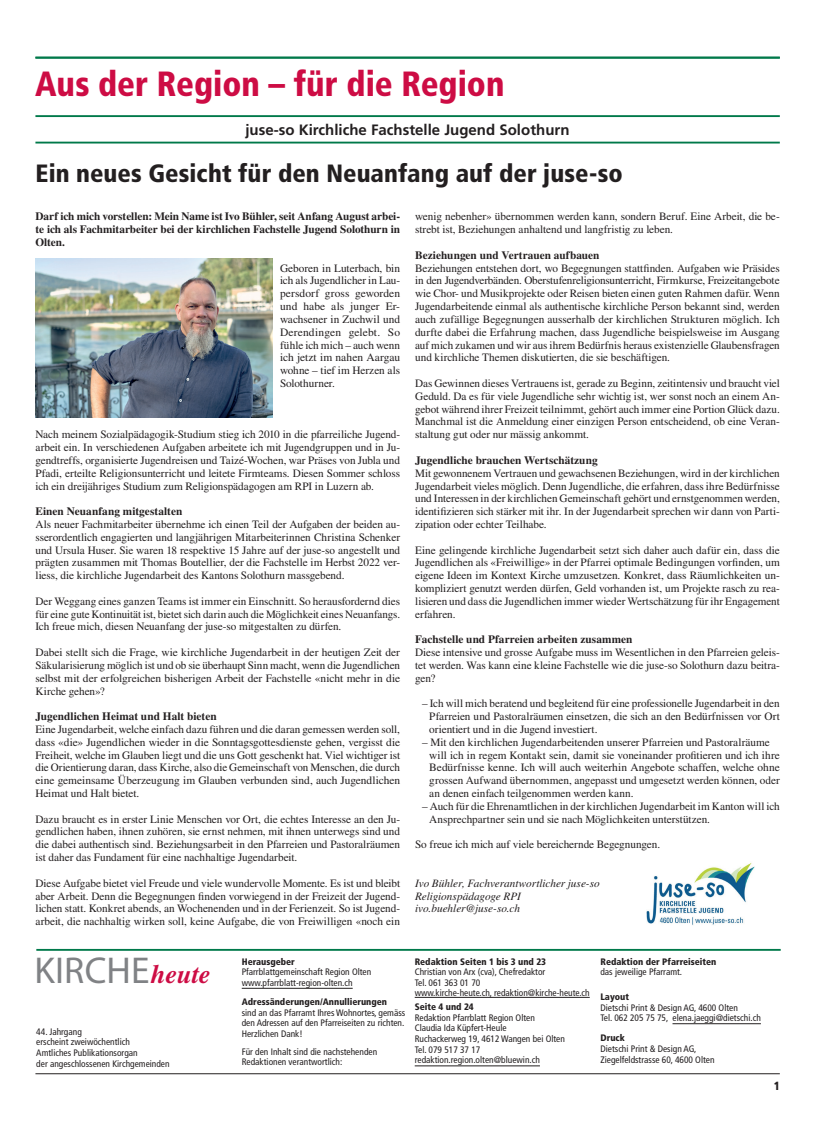
<style>
.page{position:relative;width:833px;height:1134px;background:#fff}
.page>*{position:absolute;margin:0;border:0;box-sizing:border-box;transform-origin:0 0}
.t1{font:37.5px "Myriad Pro";letter-spacing:.005em;color:#808285}
.t2{font:900 condensed 35px "Frutiger";color:#cd0c44;scale:.95 1}
.t3{font:900 condensed 25px "Frutiger";letter-spacing:.005em;color:#231f20}
.t4{font:700 15px "Frutiger";color:#231f20}
.t5{font:900 condensed 11.88px "Frutiger";color:#231f20}
.t6{font:11.25px/12.8px "Times";letter-spacing:-.005em;color:#231f20;text-align:justify}
.t7{font:700 11.25px/12.9px "Times";color:#231f20;text-align:justify}
.t8{font:italic 11.25px/12.9px "Times";letter-spacing:-.005em;color:#231f20}
.t9{font:condensed 9.38px/10.6px "Frutiger";color:#231f20}
.t10{font:900 condensed 9.38px "Frutiger";color:#231f20}
.s1{font-family:"Times";font-weight:700;font-style:italic;font-size:26.25px;color:#cd0c44}
</style>
<div class="page">
<hr style="left:35px;top:57px;width:745px;height:2px;background:#00794a">
<hr style="left:35px;top:115px;width:745px;height:2px;background:#00794a">
<hr style="left:35px;top:142px;width:745px;height:2px;background:#00794a">
<hr style="left:36px;top:949px;width:744px;height:2px;background:#00794a">
<hr style="left:242px;top:988px;width:111px;height:1px;background:#231f20">
<hr style="left:672px;top:1023px;width:89px;height:1px;background:#231f20">
<hr style="left:415px;top:997px;width:175px;height:1px;background:#231f20">
<hr style="left:415px;top:1066px;width:125px;height:1px;background:#231f20">
<hr style="left:35px;top:1073px;width:745px;height:1px;background:#231f20">
<img style="left:35px;top:259px;width:238px;height:158px">
<img style="left:646px;top:863px;width:109px;height:62px">
<h2 class="t2" style="left:35px;top:63px;width:495px">Aus der Region – für die Region</h2>
<h3 class="t4" style="left:245px;top:121px;width:326px">juse-so Kirchliche Fachstelle Jugend Solothurn</h3>
<h3 class="t3" style="left:35px;top:158px;width:589px">Ein neues Gesicht für den Neuanfang auf der juse-so</h3>
<p class="t7" style="left:35px;top:210px;width:366px">Darf ich mich vorstellen: Mein Name ist Ivo Bühler, seit Anfang August arbei&shy;te ich als Fachmitarbeiter bei der kirchlichen Fachstelle Jugend Solothurn in Olten.</p>
<p class="t6" style="left:280px;top:261px;width:122px">Geboren in Luterbach, bin ich als Jugendlicher in Lau&shy;persdorf gross geworden und habe als junger Er&shy;wachsener in Zuchwil und Derendingen gelebt. So fühle ich mich – auch wenn ich jetzt im nahen Aargau wohne – tief im Herzen als Solothurner.</p>
<p class="t6" style="left:415px;top:210px;width:366px">wenig nebenher» übernommen werden kann, sondern Beruf. Eine Arbeit, die be&shy;strebt ist, Beziehungen anhaltend und langfristig zu leben.</p>
<p class="t7" style="left:415px;top:248px;width:186px">Beziehungen und Vertrauen aufbauen</p>
<p class="t6" style="left:415px;top:261px;width:366px">Beziehungen entstehen dort, wo Begegnungen stattfinden. Aufgaben wie Präsides in den Jugendverbänden. Oberstufenreligionsunterricht, Firmkurse, Freizeitangebote wie Chor- und Musikprojekte oder Reisen bieten einen guten Rahmen dafür. Wenn Jugendarbeitende einmal als authentische kirchliche Person bekannt sind, werden auch zufällige Begegnungen ausserhalb der kirchlichen Strukturen möglich. Ich durfte dabei die Erfahrung machen, dass Jugendliche beispielsweise im Ausgang auf mich zukamen und wir aus ihrem Bedürfnis heraus existenzielle Glaubensfragen und kirchliche Themen diskutierten, die sie beschäftigen.</p>
<p class="t6" style="left:415px;top:377px;width:366px">Das Gewinnen dieses Vertrauens ist, gerade zu Beginn, zeitintensiv und braucht viel Geduld. Da es für viele Jugendliche sehr wichtig ist, wer sonst noch an einem An&shy;gebot während ihrer Freizeit teilnimmt, gehört auch immer eine Portion Glück dazu.<br>Manchmal ist die Anmeldung einer einzigen Person entscheidend, ob eine Veran&shy;staltung gut oder nur mässig ankommt.</p>
<p class="t7" style="left:415px;top:453px;width:184px">Jugendliche brauchen Wertschätzung</p>
<p class="t6" style="left:415px;top:466px;width:366px">Mit gewonnenem Vertrauen und gewachsenen Beziehungen, wird in der kirchlichen Jugendarbeit vieles möglich. Denn Jugendliche, die erfahren, dass ihre Bedürfnisse und Interessen in der kirchlichen Gemeinschaft gehört und ernstgenommen werden, identifizieren sich stärker mit ihr. In der Jugendarbeit sprechen wir dann von Parti&shy;zipation oder echter Teilhabe.</p>
<p class="t6" style="left:415px;top:543px;width:366px">Eine gelingende kirchliche Jugendarbeit setzt sich daher auch dafür ein, dass die Jugendlichen als «Freiwillige» in der Pfarrei optimale Bedingungen vorfinden, um eigene Ideen im Kontext Kirche umzusetzen. Konkret, dass Räumlichkeiten un&shy;kompliziert genutzt werden dürfen, Geld vorhanden ist, um Projekte rasch zu rea&shy;lisieren und dass die Jugendlichen immer wieder Wertschätzung für ihr Engagement erfahren.</p>
<p class="t7" style="left:415px;top:633px;width:219px">Fachstelle und Pfarreien arbeiten zusammen</p>
<p class="t6" style="left:415px;top:646px;width:366px">Diese intensive und grosse Aufgabe muss im Wesentlichen in den Pfarreien geleis&shy;tet werden. Was kann eine kleine Fachstelle wie die juse-so Solothurn dazu beitra&shy;gen?</p>
<p class="t6" style="left:429px;top:697px;width:352px;text-indent:-7px">– Ich will mich beratend und begleitend für eine professionelle Jugendarbeit in den Pfarreien und Pastoralräumen einsetzen, die sich an den Bedürfnissen vor Ort orientiert und in die Jugend investiert.</p>
<p class="t6" style="left:429px;top:735px;width:352px;text-align:left;text-indent:-7px">– Mit den kirchlichen Jugendarbeitenden unserer Pfarreien und Pastoralräume will ich in regem Kontakt sein, damit sie voneinander profitieren und ich ihre Bedürfnisse kenne. Ich will auch weiterhin Angebote schaffen, welche ohne grossen Aufwand übernommen, angepasst und umgesetzt werden können, oder an denen einfach teilgenommen werden kann.</p>
<p class="t6" style="left:429px;top:800px;width:352px;text-indent:-7px">– Auch für die Ehrenamtlichen in der kirchlichen Jugendarbeit im Kanton will ich<br>Ansprechpartner sein und sie nach Möglichkeiten unterstützen.</p>
<p class="t6" style="left:415px;top:838px;width:246px">So freue ich mich auf viele bereichernde Begegnungen.</p>
<p class="t8" style="left:415px;top:876px;width:186px">Ivo Bühler, Fachverantwortlicher juse-so<br>Religionspädagoge RPI ivo.buehler@juse-so.ch</p>
<p class="t6" style="left:35px;top:428px;width:366px">Nach meinem Sozialpädagogik-Studium stieg ich 2010 in die pfarreiliche Jugend&shy;arbeit ein. In verschiedenen Aufgaben arbeitete ich mit Jugendgruppen und in Ju&shy;gendtreffs, organisierte Jugendreisen und Taizé-Wochen, war Präses von Jubla und Pfadi, erteilte Religionsunterricht und leitete Firmteams. Diesen Sommer schloss ich ein dreijähriges Studium zum Religionspädagogen am RPI in Luzern ab.</p>
<p class="t7" style="left:35px;top:505px;width:149px">Einen Neuanfang mitgestalten</p>
<p class="t6" style="left:35px;top:518px;width:366px">Als neuer Fachmitarbeiter übernehme ich einen Teil der Aufgaben der beiden au&shy;sserordentlich engagierten und langjährigen Mitarbeiterinnen Christina Schenker und Ursula Huser. Sie waren 18 respektive 15 Jahre auf der juse-so angestellt und prägten zusammen mit Thomas Boutellier, der die Fachstelle im Herbst 2022 ver&shy;liess, die kirchliche Jugendarbeit des Kantons Solothurn massgebend.</p>
<p class="t6" style="left:35px;top:595px;width:366px">Der Weggang eines ganzen Teams ist immer ein Einschnitt. So herausfordernd dies für eine gute Kontinuität ist, bietet sich darin auch die Möglichkeit eines Neuanfangs.<br>Ich freue mich, diesen Neuanfang der juse-so mitgestalten zu dürfen.</p>
<p class="t6" style="left:35px;top:646px;width:366px">Dabei stellt sich die Frage, wie kirchliche Jugendarbeit in der heutigen Zeit der Säkularisierung möglich ist und ob sie überhaupt Sinn macht, wenn die Jugendlichen selbst mit der erfolgreichen bisherigen Arbeit der Fachstelle «nicht mehr in die Kirche gehen»?</p>
<p class="t7" style="left:35px;top:710px;width:183px">Jugendlichen Heimat und Halt bieten</p>
<p class="t6" style="left:35px;top:723px;width:366px">Eine Jugendarbeit, welche einfach dazu führen und die daran gemessen werden soll, dass «die» Jugendlichen wieder in die Sonntagsgottesdienste gehen, vergisst die Freiheit, welche im Glauben liegt und die uns Gott geschenkt hat. Viel wichtiger ist die Orientierung daran, dass Kirche, also die Gemeinschaft von Menschen, die durch eine gemeinsame Überzeugung im Glauben verbunden sind, auch Jugendlichen Heimat und Halt bietet.</p>
<p class="t6" style="left:35px;top:812px;width:366px">Dazu braucht es in erster Linie Menschen vor Ort, die echtes Interesse an den Ju&shy;gendlichen haben, ihnen zuhören, sie ernst nehmen, mit ihnen unterwegs sind und die dabei authentisch sind. Beziehungsarbeit in den Pfarreien und Pastoralräumen ist daher das Fundament für eine nachhaltige Jugendarbeit.</p>
<p class="t6" style="left:35px;top:876px;width:366px">Diese Aufgabe bietet viel Freude und viele wundervolle Momente. Es ist und bleibt aber Arbeit. Denn die Begegnungen finden vorwiegend in der Freizeit der Jugend&shy;lichen statt. Konkret abends, an Wochenenden und in der Ferienzeit. So ist Jugend&shy;arbeit, die nachhaltig wirken soll, keine Aufgabe, die von Freiwilligen «noch ein</p>
<h1 class="t1" style="left:35px;top:947px;width:178px">KIRCHE <span class="s1">heute</span></h1>
<p class="t9" style="left:36px;top:1026px;width:135px">44. Jahrgang<br>erscheint zweiwöchentlich<br>Amtliches Publikationsorgan<br>der angeschlossenen Kirchgemeinden</p>
<p class="t10" style="left:242px;top:956px;width:55px">Herausgeber</p>
<p class="t9" style="left:242px;top:967px;width:131px">Pfarrblattgemeinschaft Region Olten www.pfarrblatt-region-olten.ch</p>
<p class="t10" style="left:242px;top:996px;width:147px">Adressänderungen/Annullierungen</p>
<p class="t9" style="left:242px;top:1007px;width:165px;text-align:justify">sind an das Pfarramt Ihres Wohnortes, gemäss den Adressen auf den Pfarreiseiten zu richten.<br>Herzlichen Dank!</p>
<p class="t9" style="left:242px;top:1046px;width:137px">Für den Inhalt sind die nachstehenden<br>Redaktionen verantwortlich:</p>
<p class="t10" style="left:415px;top:956px;width:133px">Redaktion Seiten 1 bis 3 und 23</p>
<p class="t9" style="left:415px;top:967px;width:176px">Christian von Arx (cva), Chefredaktor<br>Tel. 061 363 01 70<br>www.kirche-heute.ch, redaktion@kirche-heute.ch</p>
<p class="t10" style="left:415px;top:1001px;width:61px">Seite 4 und 24</p>
<p class="t9" style="left:415px;top:1012px;width:152px">Redaktion Pfarrblatt Region Olten<br>Claudia Ida Küpfert-Heule<br>Ruchackerweg 19, 4612 Wangen bei Olten<br>Tel. 079 517 37 17 redaktion.region.olten@bluewin.ch</p>
<p class="t10" style="left:600px;top:956px;width:117px">Redaktion der Pfarreiseiten</p>
<p class="t9" style="left:600px;top:967px;width:83px">das jeweilige Pfarramt.</p>
<p class="t10" style="left:600px;top:991px;width:30px">Layout</p>
<p class="t9" style="left:600px;top:1002px;width:162px">Dietschi Print &amp; Design AG, 4600 Olten<br>Tel. 062 205 75 75, elena.jaeggi@dietschi.ch</p>
<p class="t10" style="left:600px;top:1032px;width:26px">Druck</p>
<p class="t9" style="left:600px;top:1044px;width:116px">Dietschi Print &amp; Design AG,<br>Ziegelfeldstrasse 60, 4600 Olten</p>
<p class="t5" style="left:774px;top:1078px;width:8px">1</p>
</div>
